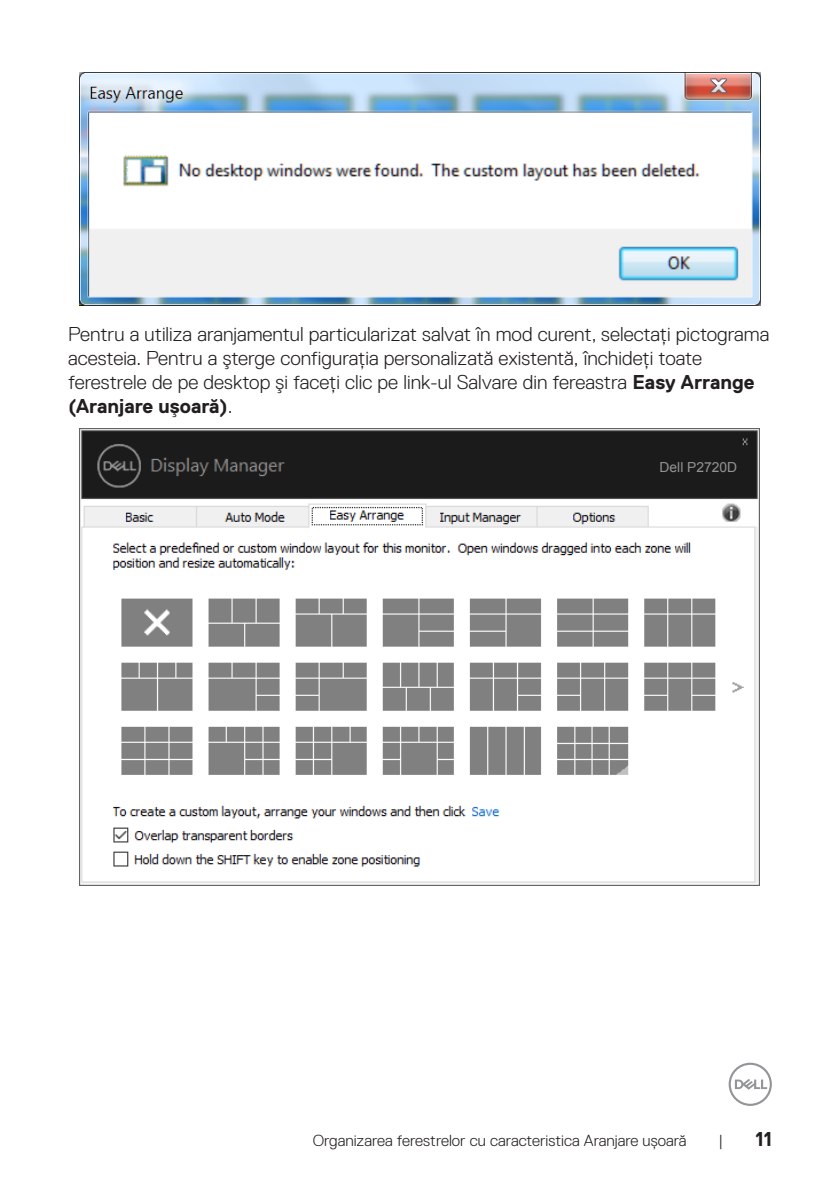
<style>
.page{position:relative;width:840px;height:1191px;background:#fff}
.page>*{position:absolute;margin:0;border:0;box-sizing:border-box;transform-origin:0 0}
.Paragraph{font:300 20px/24px "Dell Replica";color:#231f20}
.t1{font:700 20px "Dell Replica";color:#231f20}
.t2{font:300 16px "Dell Replica";color:#231f20}
.t3{font:13.8px "Arial";color:#939393}
.s1{font-weight:700}
</style>
<div class="page">
<svg style="left:728px;top:1062px;width:43px;height:44px"></svg>
<img style="left:79px;top:72px;width:681px;height:233px">
<img style="left:79px;top:428px;width:680px;height:457px">
<div style="left:639px;top:456px;width:109px;height:21px;background:#1b1b1b"></div>
<p class="Paragraph" style="left:68px;top:322px;width:702px">Pentru a utiliza aranjamentul particularizat salvat în mod curent, selectați pictograma acesteia. Pentru a şterge configuraţia personalizată existentă, închideţi toate ferestrele de pe desktop şi faceţi clic pe link-ul Salvare din fereastra <span class="s1">Easy Arrange (Aranjare uşoară)</span>.</p>
<p class="t3" style="left:659px;top:458px;width:79px">Dell P2720D</p>
<p class="t2" style="left:312px;top:1131px;width:375px">Organizarea ferestrelor cu caracteristica Aranjare ușoară</p>
<p class="t2" style="left:718px;top:1131px;width:6px">|</p>
<p class="t1" style="left:755px;top:1127px;width:18px">11</p>
</div>
